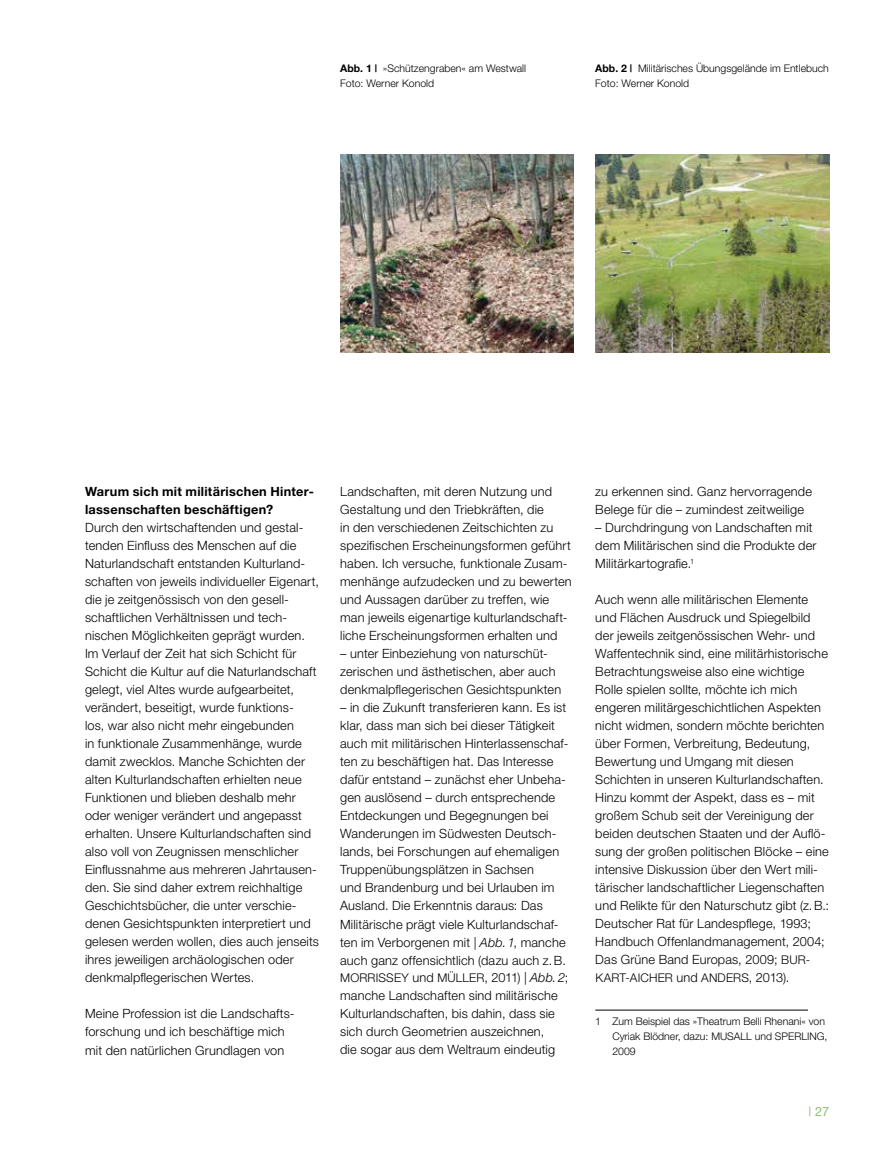
<style>
.page{position:relative;width:893px;height:1170px;background:#fff}
.page>*{position:absolute;margin:0;border:0;box-sizing:border-box;transform-origin:0 0}
.t1{font:12.75px/18px "Helvetica Neue Light PL";letter-spacing:.015em;color:#000}
.t2{font:12.75px/18px "Helvetica Neue Bold PL";letter-spacing:.02em;color:#000}
.t3{font:12.75px "Helvetica Neue Roman PL";color:#88c06f}
.t4{font:12px "Helvetica Neue Light PL";letter-spacing:.015em;color:#000}
.t5{font:10.5px/15px "Helvetica Neue Light PL";color:#000}
.s1{font-family:"Helvetica Neue Bold PL"}
.s2{font-family:"Helvetica Neue Light Italic PL"}
.s3{font-size:12.75px}
.s4{font-family:"Helvetica Neue Light Italic PL";font-size:12.75px}
.s5{font-size:12px}
.s6{font-style:inherit}
</style>
<div class="page">
<hr style="left:595px;top:1009px;width:213px;height:1px;background:#000">
<img style="left:340px;top:154px;width:234px;height:198px">
<img style="left:595px;top:154px;width:234px;height:198px">
<p class="t5" style="left:340px;top:61px;width:187px"><span class="s1">Abb. 1 |</span> »Schützengraben« am Westwall<br>Foto: Werner Konold</p>
<p class="t5" style="left:595px;top:61px;width:235px"><span class="s1">Abb. 2 |</span> Militärisches Übungsgelände im Entlebuch<br>Foto: Werner Konold</p>
<p class="t2" style="left:85px;top:482px;width:230px">Warum sich mit militärischen Hinter&shy;lassenschaften beschäftigen?</p>
<p class="t1" style="left:85px;top:518px;width:235px">Durch den wirtschaftenden und gestal&shy;tenden Einfluss des Menschen auf die Naturlandschaft entstanden Kulturland&shy;schaften von jeweils individueller Eigenart, die je zeitgenössisch von den gesell&shy;schaftlichen Verhältnissen und tech&shy;nischen Möglichkeiten geprägt wurden.<br>Im Verlauf der Zeit hat sich Schicht für Schicht die Kultur auf die Naturlandschaft gelegt, viel Altes wurde aufgearbeitet, verändert, beseitigt, wurde funktions-<br>los, war also nicht mehr eingebunden<br>in funktionale Zusammenhänge, wurde damit zwecklos. Manche Schichten der alten Kulturlandschaften erhielten neue Funktionen und blieben deshalb mehr oder weniger verändert und angepasst erhalten. Unsere Kulturlandschaften sind also voll von Zeugnissen menschlicher Einflussnahme aus mehreren Jahrtausen&shy;den. Sie sind daher extrem reichhaltige Geschichtsbücher, die unter verschie&shy;denen Gesichtspunkten interpretiert und gelesen werden wollen, dies auch jenseits ihres jeweiligen archäologischen oder denkmalpflegerischen Wertes.</p>
<p class="t1" style="left:85px;top:1004px;width:209px">Meine Profession ist die Landschafts&shy;forschung und ich beschäftige mich mit den natürlichen Grundlagen von</p>
<p class="t1" style="left:340px;top:482px;width:233px">Landschaften, mit deren Nutzung und Gestaltung und den Triebkräften, die<br>in den verschiedenen Zeitschichten zu spezifischen Erscheinungsformen geführt haben. Ich versuche, funktionale Zusam&shy;menhänge aufzudecken und zu bewerten und Aussagen darüber zu treffen, wie man jeweils eigenartige kulturlandschaft&shy;liche Erscheinungsformen erhalten und</p>
<p class="t1" style="left:340px;top:644px;width:223px">– unter Einbeziehung von naturschüt&shy;zerischen und ästhetischen, aber auch denkmalpflegerischen Gesichtspunkten</p>
<p class="t1" style="left:340px;top:698px;width:230px">– in die Zukunft transferieren kann. Es ist klar, dass man sich bei dieser Tätigkeit auch mit militärischen Hinterlassenschaf&shy;ten zu beschäftigen hat. Das Interesse dafür entstand – zunächst eher Unbeha&shy;gen auslösend – durch entsprechende Entdeckungen und Begegnungen bei Wanderungen im Südwesten Deutsch&shy;lands, bei Forschungen auf ehemaligen Truppenübungsplätzen in Sachsen<br>und Brandenburg und bei Urlauben im Ausland. Die Erkenntnis daraus: Das Militärische prägt viele Kulturlandschaf&shy;ten im Verborgenen mit | <span class="s2">Abb. 1</span>, manche auch ganz offensichtlich (dazu auch z.B.</p>
<p class="t4" style="left:340px;top:970px;width:230px">MORRISSEY <span class="s3">und</span> MÜLLER<span class="s3">,</span> <span class="s3">2011) |</span> <span class="s4">Abb. 2</span><span class="s3">;</span></p>
<p class="t1" style="left:340px;top:986px;width:219px">manche Landschaften sind militärische Kulturlandschaften, bis dahin, dass sie sich durch Geometrien auszeichnen, die sogar aus dem Weltraum eindeutig</p>
<p class="t1" style="left:595px;top:482px;width:218px">zu erkennen sind. Ganz hervorragende<br>Belege für die – zumindest zeitweilige</p>
<p class="t1" style="left:595px;top:518px;width:223px">– Durchdringung von Landschaften mit dem Militärischen sind die Produkte der<br>Militärkartografie.<sup>1</sup></p>
<p class="t1" style="left:595px;top:590px;width:235px">Auch wenn alle militärischen Elemente und Flächen Ausdruck und Spiegelbild der jeweils zeitgenössischen Wehr- und Waffentechnik sind, eine militärhistorische Betrachtungsweise also eine wichtige Rolle spielen sollte, möchte ich mich engeren militärgeschichtlichen Aspekten nicht widmen, sondern möchte berichten über Formen, Verbreitung, Bedeutung, Bewertung und Umgang mit diesen Schichten in unseren Kulturlandschaften.<br>Hinzu kommt der Aspekt, dass es – mit großem Schub seit der Vereinigung der beiden deutschen Staaten und der Auflö&shy;sung der großen politischen Blöcke – eine intensive Diskussion über den Wert mili&shy;tärischer landschaftlicher Liegenschaften und Relikte für den Naturschutz gibt (z.B.:<br>Deutscher Rat für Landespflege, 1993; Handbuch Offenlandmanagement, 2004; Das Grüne Band Europas, 2009; <span class="s5">BUR-</span></p>
<p class="t4" style="left:595px;top:970px;width:196px">KART-AICHER <span class="s3">und</span> ANDERS<span class="s3">, 2013).</span></p>
<p class="t5" style="left:612px;top:1013px;width:217px;text-indent:-17px">1 Zum Beispiel das »Theatrum Belli Rhenani« von<br>Cyriak Blödner, dazu: MUSALL und SPERLING<span class="s6">,<br></span>2009</p>
<p class="t3" style="left:809px;top:1104px;width:22px">| 27</p>
</div>
